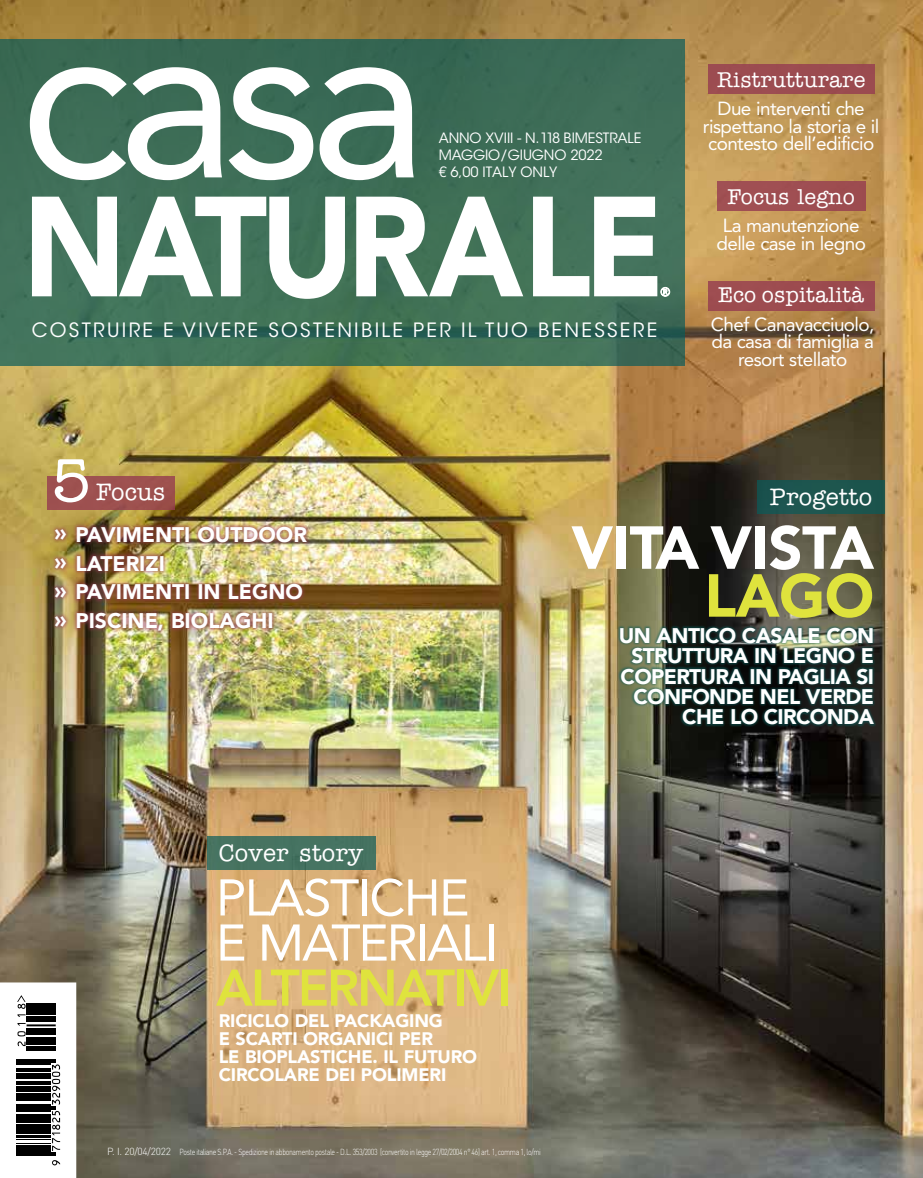
<style>
.page{position:relative;width:923px;height:1178px;background:#fff}
.page>*{position:absolute;margin:0;border:0;box-sizing:border-box;transform-origin:0 0}
.t1{font:500 61.2px "American Typewriter Std";color:#fff}
.t2{font:900 60px "Avenir LT Std";letter-spacing:-.01em;color:#fff}
.t3{font:900 60px "Avenir LT Std";color:#dfe33d}
.t4{font:51px/45.2px "Avenir LT Std";letter-spacing:-.035em;color:#fff}
.t5{font:800 51px "Avenir LT Std";letter-spacing:-.04em;color:#dfe33d}
.t6{font:500 24px "American Typewriter Std";letter-spacing:.01em;color:#fff}
.t7{font:900 22.5px "Avenir LT Std";color:#fff}
.t8{font:500 21.6px "American Typewriter Std";letter-spacing:.01em;color:#fff}
.t9{font:900 21px/20.2px "Avenir LT Std";letter-spacing:-.03em;color:#fff;text-align:right}
.t10{font:900 21px/28.5px "Avenir LT Std";color:#fff}
.t11{font:19.65px "ITC Avant Garde Std";letter-spacing:.115em;color:#fff}
.t12{font:18.9px/17.5px "Avenir LT Std";letter-spacing:-.03em;color:#fff;text-align:center}
.t13{font:900 18px/17.7px "Avenir LT Std";letter-spacing:-.01em;color:#fff}
.t14{font:14.1px/17px "ITC Avant Garde Std";letter-spacing:-.005em;color:#fff}
.t15{font:300 8.7px "DIN";letter-spacing:-.05em;color:#fff;scale:.8 1}
.s1{font-size:22.5px}
.s2{font-size:10.2px}
</style>
<div class="page">
<img style="left:0;top:0;width:923px;height:1178px">
<svg style="left:0;top:39px;width:685px;height:327px;background:#3d6d56"></svg>
<svg style="left:0;top:982px;width:76px;height:196px"></svg>
<svg style="left:32px;top:197px;width:625px;height:102px"></svg>
<svg style="left:660px;top:287px;width:10px;height:9px"></svg>
<svg style="left:30px;top:67px;width:384px;height:113px"></svg>
<div style="left:47px;top:476px;width:127px;height:33px;background:#9e5150"></div>
<div style="left:73px;top:522px;width:238px;height:113px;background:#953b50;opacity:.69"></div>
<div style="left:51px;top:525px;width:20px;height:19px;background:#953b50;opacity:.69"></div>
<div style="left:51px;top:554px;width:20px;height:19px;background:#953b50;opacity:.69"></div>
<div style="left:51px;top:583px;width:20px;height:19px;background:#953b50;opacity:.69"></div>
<div style="left:51px;top:612px;width:20px;height:19px;background:#953b50;opacity:.69"></div>
<div style="left:757px;top:480px;width:127px;height:33px;background:#1d554e"></div>
<div style="left:708px;top:65px;width:166px;height:29px;background:#9c4c50"></div>
<div style="left:717px;top:182px;width:148px;height:29px;background:#9f4e52"></div>
<div style="left:708px;top:281px;width:166px;height:30px;background:#9c4b4f"></div>
<div style="left:207px;top:836px;width:168px;height:33px;background:#467361"></div>
<div style="left:618px;top:625px;width:259px;height:102px;background:#085b5a;opacity:.55"></div>
<p class="t14" style="left:439px;top:130px;width:204px">ANNO XVIII - N. 118 BIMESTRALE<br>MAGGIO/GIUGNO 2022<br>€ 6,00 ITALY ONLY</p>
<p class="t11" style="left:32px;top:318px;width:627px">COSTRUIRE E VIVERE SOSTENIBILE PER IL TUO BENESSERE</p>
<h1 class="t1" style="left:51px;top:446px;width:42px">5</h1>
<p class="t6" style="left:96px;top:478px;width:70px">Focus</p>
<p class="t8" style="left:717px;top:68px;width:150px">Ristrutturare</p>
<p class="t12" style="left:703px;top:100px;width:178px">Due interventi che rispettano la storia e il contesto dell’edificio</p>
<p class="t8" style="left:727px;top:185px;width:129px">Focus legno</p>
<p class="t12" style="left:716px;top:217px;width:151px">La manutenzione delle case in legno</p>
<p class="t8" style="left:718px;top:283px;width:148px">Eco ospitalità</p>
<p class="t12" style="left:711px;top:315px;width:165px">Chef Canavacciuolo, da casa di famiglia a resort stellato</p>
<p class="t6" style="left:770px;top:483px;width:104px">Progetto</p>
<p class="t10" style="left:54px;top:521px;width:254px;text-indent:21px">PAVIMENTI OUTDOOR <span class="s1">»</span> LATERIZI<br><span class="s1">»</span> PAVIMENTI IN LEGNO <span class="s1">»</span> PISCINE, BIOLAGHI</p>
<p class="t7" style="left:54px;top:518px;width:14px">»</p>
<h2 class="t2" style="left:571px;top:512px;width:304px">VITA VISTA</h2>
<h2 class="t3" style="left:704px;top:559px;width:171px">LAGO</h2>
<p class="t9" style="left:619px;top:625px;width:257px">UN ANTICO CASALE CON<br>STRUTTURA IN LEGNO E<br>COPERTURA IN PAGLIA SI<br>CONFONDE NEL VERDE<br>CHE LO CIRCONDA</p>
<p class="t6" style="left:219px;top:840px;width:146px">Cover story</p>
<h3 class="t4" style="left:216px;top:875px;width:283px">PLASTICHE<br>E MATERIALI</h3>
<h3 class="t5" style="left:216px;top:958px;width:297px">ALTERNATIVI</h3>
<p class="t13" style="left:219px;top:1012px;width:260px">RICICLO DEL PACKAGING<br>E SCARTI ORGANICI PER<br>LE BIOPLASTICHE. IL FUTURO<br>CIRCOLARE DEI POLIMERI</p>
<p class="t15" style="left:107px;top:1146px;width:543px"><span class="s2">P. I. 20/04/2022</span> Poste italiane S.P.A. - Spedizione in abbonamento postale - D.L. 353/2003 (convertito in legge 27/02/2004 n° 46) art. 1, comma 1, lo/mi</p>
</div>
